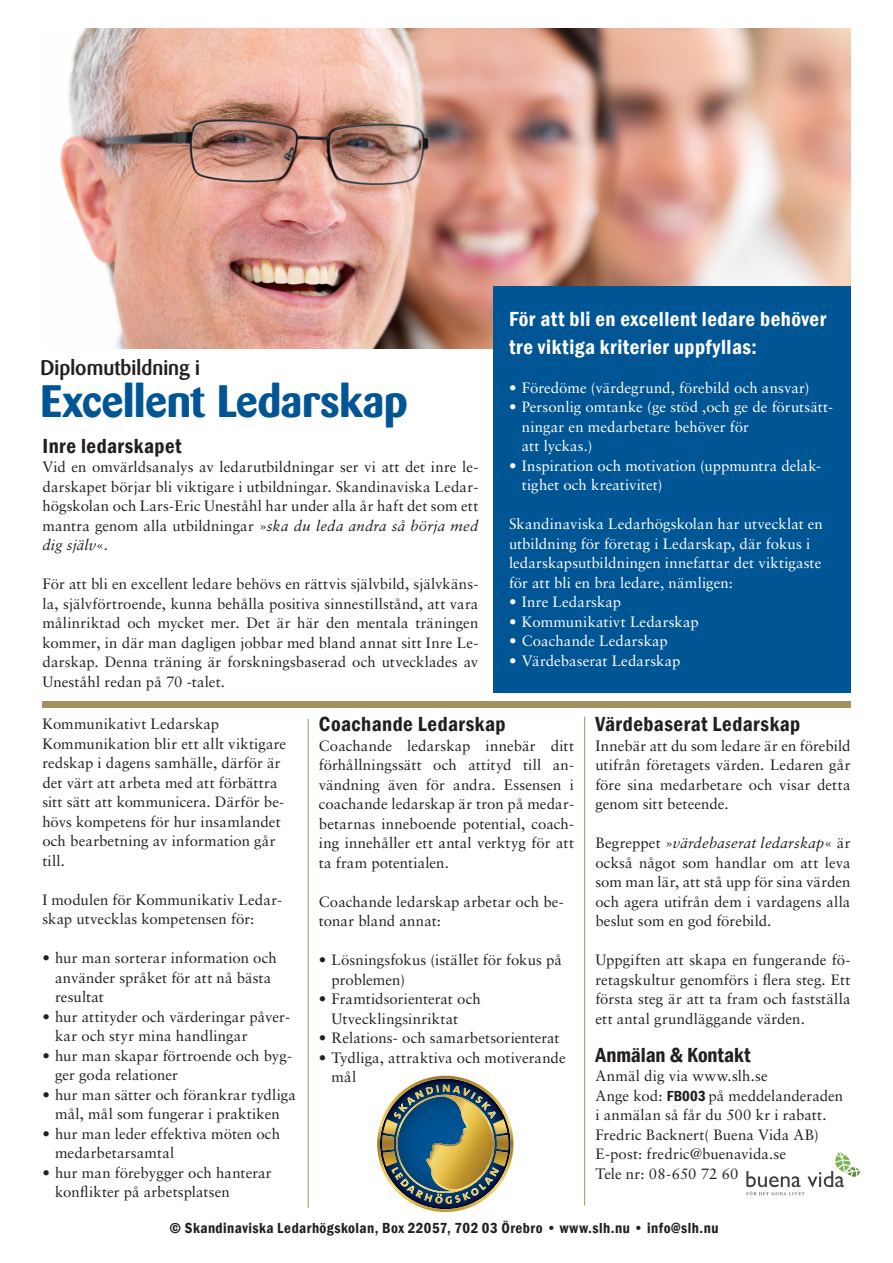
<style>
.page{position:relative;width:893px;height:1263px;background:#fff}
.page>*{position:absolute;margin:0;border:0;box-sizing:border-box;transform-origin:0 0}
.t1{font:700 45px "Barmeno BQ";letter-spacing:-.005em;color:#005595}
.Mellanrubriker{font:600 condensed 21px/27.3px "Franklin Gothic";letter-spacing:.025em;color:#fff}
.Mellanrubriker-2{font:600 condensed 21px "Franklin Gothic";letter-spacing:.025em;color:#231f20}
.t2{font:500 21px "Barmeno BQ";color:#231f20}
.Punktlista__vit_text{font:600 condensed 21px "Franklin Gothic";letter-spacing:-.005em;color:#231f20}
.Brödtext_-_marginalj{font:15px/19.5px "Sabon";letter-spacing:.005em;color:#231f20}
.Brödtext_-_vänsterst{font:15px/19.5px "Sabon";letter-spacing:.005em;color:#fff}
.Brödtext_-_vänsterst-2{font:15px/19.5px "Sabon";letter-spacing:.01em;color:#231f20}
.Punktlista__vit_text-2{font:15px "Sabon";letter-spacing:.005em;color:#231f20}
.t3{font:600 condensed 15px "Franklin Gothic";letter-spacing:.03em;color:#231f20}
.s1{font-style:italic}
.s2{font-family:"Franklin Gothic";font-weight:600;font-stretch:condensed}
</style>
<div class="page">
<img style="left:60px;top:29px;width:790px;height:320px">
<div style="left:493px;top:286px;width:358px;height:406px;background:#005595"></div>
<hr style="left:308px;top:719px;width:1px;height:489px;background:#a29161">
<hr style="left:584px;top:717px;width:1px;height:489px;background:#a29161">
<img style="left:377px;top:1076px;width:136px;height:136px">
<svg style="left:382px;top:1085px;width:126px;height:119px"></svg>
<div style="left:43px;top:701px;width:808px;height:6px;background:#a29161"></div>
<svg style="left:746px;top:1151px;width:115px;height:44px"></svg>
<p class="t2" style="left:41px;top:356px;width:161px">Diplomutbildning i</p>
<p class="t1" style="left:41px;top:375px;width:368px">Excellent Ledarskap</p>
<p class="Mellanrubriker-2" style="left:43px;top:432px;width:141px">Inre ledarskapet</p>
<p class="Brödtext_-_marginalj" style="left:43px;top:457px;width:437px;text-align:justify">Vid en omvärldsanalys av ledarutbildningar ser vi att det inre le&shy;darskapet börjar bli viktigare i utbildningar. Skandinaviska Ledar&shy;högskolan och Lars-Eric Uneståhl har under alla år haft det som ett mantra genom alla utbildningar »<span class="s1">ska du leda andra så börja med dig själv</span>«.</p>
<p class="Brödtext_-_marginalj" style="left:43px;top:574px;width:437px;text-align:justify">För att bli en excellent ledare behövs en rättvis självbild, självkäns&shy;la, självförtroende, kunna behålla positiva sinnestillstånd, att vara målinriktad och mycket mer. Det är här den mentala träningen kommer, in där man dagligen jobbar med bland annat sitt Inre Le&shy;darskap. Denna träning är forskningsbaserad och utvecklades av Uneståhl redan på 70 -talet.</p>
<p class="Mellanrubriker" style="left:509px;top:305px;width:319px">För att bli en excellent ledare behöver tre viktiga kriterier uppfyllas:</p>
<p class="Brödtext_-_vänsterst" style="left:509px;top:377px;width:302px">• Föredöme (värdegrund, förebild och ansvar)</p>
<p class="Brödtext_-_vänsterst" style="left:522px;top:397px;width:313px;text-indent:-13px">• Personlig omtanke (ge stöd ,och ge de förutsätt&shy;ningar en medarbetare behöver för<br>att lyckas.)</p>
<p class="Brödtext_-_vänsterst" style="left:522px;top:455px;width:301px;text-indent:-13px">• Inspiration och motivation (uppmuntra delak&shy;tighet och kreativitet)</p>
<p class="Brödtext_-_vänsterst" style="left:509px;top:514px;width:315px">Skandinaviska Ledarhögskolan har utvecklat en utbildning för företag i Ledarskap, där fokus i ledarskapsutbildningen innefattar det viktigaste för att bli en bra ledare, nämligen:</p>
<p class="Brödtext_-_vänsterst" style="left:509px;top:592px;width:114px">• Inre Ledarskap</p>
<p class="Brödtext_-_vänsterst" style="left:509px;top:611px;width:191px">• Kommunikativt Ledarskap</p>
<p class="Brödtext_-_vänsterst" style="left:509px;top:631px;width:160px">• Coachande Ledarskap</p>
<p class="Brödtext_-_vänsterst" style="left:509px;top:650px;width:173px">• Värdebaserat Ledarskap</p>
<p class="Brödtext_-_vänsterst-2" style="left:42px;top:714px;width:178px">Kommunikativt Ledarskap</p>
<p class="Brödtext_-_vänsterst-2" style="left:42px;top:734px;width:245px">Kommunikation blir ett allt viktigare redskap i dagens samhälle, därför är det värt att arbeta med att förbättra sitt sätt att kommunicera. Därför be&shy;hövs kompetens för hur insamlandet och bearbetning av information går till.</p>
<p class="Brödtext_-_vänsterst-2" style="left:42px;top:890px;width:241px">I modulen för Kommunikativ Ledar&shy;skap utvecklas kompetensen för:</p>
<p class="Brödtext_-_marginalj" style="left:55px;top:948px;width:223px;text-indent:-13px">• hur man sorterar information och använder språket för att nå bästa resultat</p>
<p class="Brödtext_-_marginalj" style="left:55px;top:1007px;width:237px;text-indent:-13px">• hur attityder och värderingar påver&shy;kar och styr mina handlingar</p>
<p class="Brödtext_-_marginalj" style="left:55px;top:1046px;width:239px;text-indent:-13px">• hur man skapar förtroende och byg&shy;ger goda relationer</p>
<p class="Brödtext_-_marginalj" style="left:42px;top:1085px;width:255px;text-align:center">• hur man sätter och förankrar tydliga mål, mål som fungerar i praktiken</p>
<p class="Brödtext_-_marginalj" style="left:55px;top:1124px;width:226px;text-indent:-13px">• hur man leder effektiva möten och medarbetarsamtal</p>
<p class="Brödtext_-_marginalj" style="left:55px;top:1163px;width:218px;text-indent:-13px">• hur man förebygger och hanterar konflikter på arbetsplatsen</p>
<p class="Mellanrubriker-2" style="left:319px;top:710px;width:188px">Coachande Ledarskap</p>
<p class="Brödtext_-_marginalj" style="left:319px;top:736px;width:257px;text-align:justify">Coachande ledarskap innebär ditt förhållningssätt och attityd till an&shy;vändning även för andra. Essensen i coachande ledarskap är tron på medar&shy;betarnas inneboende potential, coach&shy;ing innehåller ett antal verktyg för att ta fram potentialen.</p>
<p class="Brödtext_-_vänsterst-2" style="left:319px;top:892px;width:246px">Coachande ledarskap arbetar och be&shy;tonar bland annat:</p>
<p class="Brödtext_-_marginalj" style="left:332px;top:950px;width:232px;text-indent:-13px">• Lösningsfokus (istället för fokus på problemen)</p>
<p class="Brödtext_-_marginalj" style="left:332px;top:989px;width:151px;text-indent:-13px">• Framtidsorienterat och<br>Utvecklingsinriktat</p>
<p class="Brödtext_-_marginalj" style="left:319px;top:1028px;width:242px">• Relations- och samarbetsorienterat</p>
<p class="Brödtext_-_marginalj" style="left:332px;top:1048px;width:236px;text-indent:-13px">• Tydliga, attraktiva och motiverande mål</p>
<p class="Mellanrubriker-2" style="left:595px;top:710px;width:206px">Värdebaserat Ledarskap</p>
<p class="Brödtext_-_marginalj" style="left:595px;top:736px;width:257px;text-align:justify">Innebär att du som ledare är en förebild utifrån företagets värden. Ledaren går före sina medarbetare och visar detta genom sitt beteende.</p>
<p class="Brödtext_-_marginalj" style="left:595px;top:833px;width:257px;text-align:justify">Begreppet »<span class="s1">värdebaserat ledarskap</span>« är också något som handlar om att leva som man lär, att stå upp för sina värden och agera utifrån dem i vardagens alla beslut som en god förebild.</p>
<p class="Brödtext_-_marginalj" style="left:595px;top:950px;width:257px;text-align:justify">Uppgiften att skapa en fungerande fö&shy;retagskultur genomförs i flera steg. Ett första steg är att ta fram och fastställa ett antal grundläggande värden.</p>
<p class="Punktlista__vit_text" style="left:595px;top:1041px;width:157px">Anmälan &amp; Kontakt</p>
<p class="Punktlista__vit_text-2" style="left:595px;top:1067px;width:174px">Anmäl dig via www.slh.se</p>
<p class="Punktlista__vit_text-2" style="left:595px;top:1087px;width:249px">Ange kod: <span class="s2">FB003</span> på meddelanderaden</p>
<p class="Punktlista__vit_text-2" style="left:595px;top:1106px;width:233px">i anmälan så får du 500 kr i rabatt.</p>
<p class="Punktlista__vit_text-2" style="left:595px;top:1126px;width:225px">Fredric Backnert( Buena Vida AB)</p>
<p class="Punktlista__vit_text-2" style="left:595px;top:1145px;width:192px">E-post: fredric@buenavida.se</p>
<p class="Punktlista__vit_text-2" style="left:595px;top:1165px;width:145px">Tele nr: 08-650 72 60</p>
<p class="t3" style="left:170px;top:1218px;width:551px">© Skandinaviska Ledarhögskolan, Box 22057, 702 03 Örebro • www.slh.nu • info@slh.nu</p>
</div>
